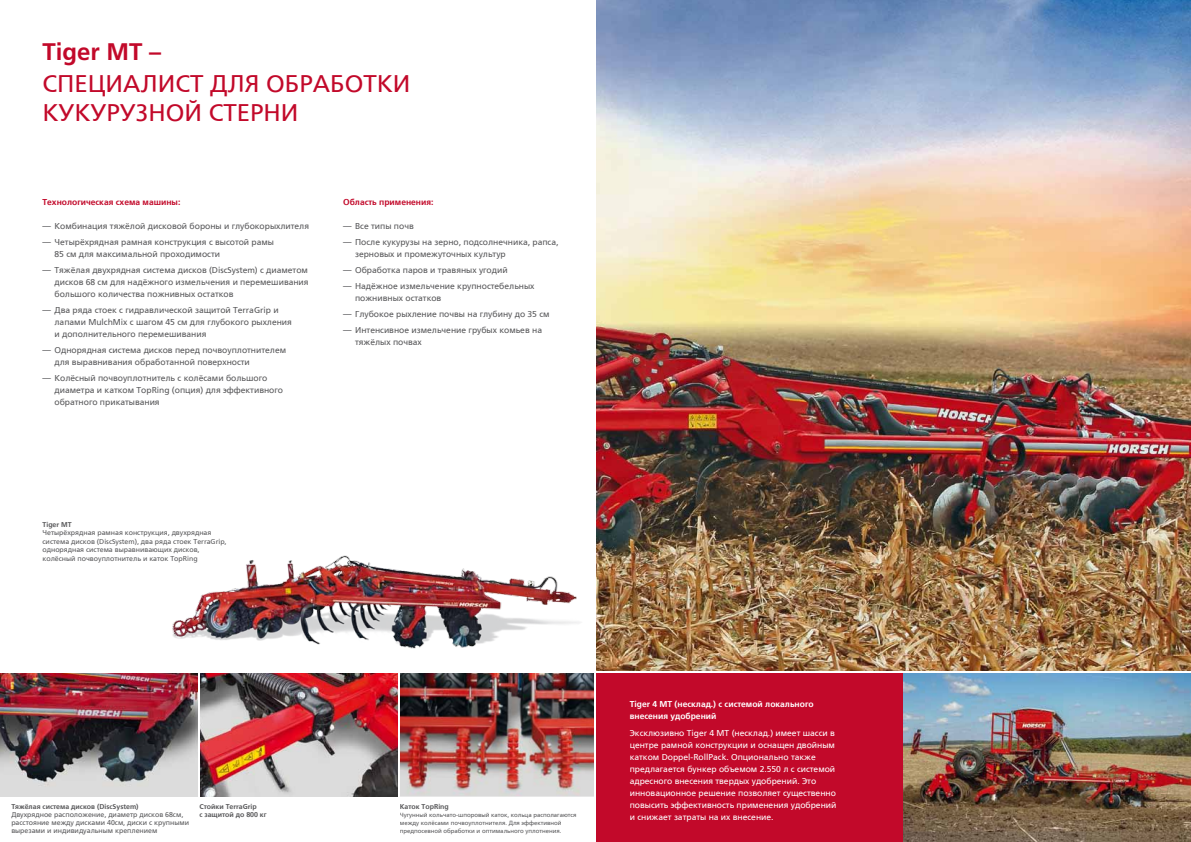
<style>
.page{position:relative;width:1191px;height:842px;background:#fff}
.page>*{position:absolute;margin:0;border:0;box-sizing:border-box;transform-origin:0 0}
.t1{font:24px/29px "Frutiger LTCYR";color:#c2092a}
.t2{font:700 24px "Frutiger LT Com";color:#c2092a}
.t3{font:8.5px/12px "Frutiger LTCYR";color:#58585a}
.t4{font:8.5px/12px "Frutiger LTCYR";color:#fff}
.t5{font:700 8.5px/12px "Frutiger LTCYR";color:#fff}
.t6{font:700 8.5px "Frutiger LTCYR";color:#c2092a}
.t7{font:7px/8.5px "Frutiger LTCYR";color:#58585a}
.t8{font:700 7px/8px "Frutiger LTCYR";color:#58585a}
.t9{font:6px/8px "Frutiger LTCYR";color:#58585a}
</style>
<div class="page">
<img style="left:596px;top:0;width:595px;height:671px">
<img style="left:0;top:673px;width:594px;height:124px">
<div style="left:595px;top:672px;width:596px;height:170px;background:#c2092a"></div>
<hr style="left:198px;top:671px;width:1px;height:129px;background:#fff">
<hr style="left:398px;top:669px;width:2px;height:173px;background:#fff">
<img style="left:903px;top:672px;width:288px;height:170px">
<img style="left:172px;top:555px;width:408px;height:94px">
<h1 class="t2" style="left:43px;top:37px;width:120px">Tiger MT –</h1>
<h1 class="t1" style="left:43px;top:69px;width:369px">специалист для обработки кукурузн ой стерн и</h1>
<p class="t6" style="left:43px;top:198px;width:139px">Технологическая схема машины:</p>
<p class="t3" style="left:43px;top:220px;width:268px">— комбинация тяжёлой дисковой бороны и глубокорыхлителя</p>
<p class="t3" style="left:55px;top:236px;width:221px;text-indent:-12px">— четырёхрядная рамная конструкция с высотой рамы<br>85 см для максимальной проходимости</p>
<p class="t3" style="left:55px;top:264px;width:256px;text-align:justify;text-indent:-12px">— тяжёлая двухрядная система дисков (DiscSystem) с диаметом дисков 68 см для надёжного измельчения и перемешивания большого количества пожнивных остатков</p>
<p class="t3" style="left:55px;top:304px;width:239px;text-indent:-12px">— два ряда стоек с гидравлической защитой TerraGrip и лапами MulchMix с шагом 45 см для глубокого рыхления и дополнительного перемешивания</p>
<p class="t3" style="left:55px;top:344px;width:233px;text-indent:-12px">— однорядная система дисков перед почвоуплотнителем для выравнивания обработанной поверхности</p>
<p class="t3" style="left:55px;top:372px;width:230px;text-indent:-12px">— колёсный почвоуплотнитель с колёсами большого диаметра и катком TopRing (опция) для эффективного обратного прикатывания</p>
<p class="t6" style="left:343px;top:198px;width:92px">Область применения:</p>
<p class="t3" style="left:343px;top:220px;width:72px">— все типы почв</p>
<p class="t3" style="left:355px;top:236px;width:205px;text-indent:-12px">— после кукурузы на зерно, подсолнечника, рапса, зерновых и промежуточных культур</p>
<p class="t3" style="left:343px;top:264px;width:166px">— обработка паров и травяных угодий</p>
<p class="t3" style="left:355px;top:280px;width:181px;text-indent:-12px">— н адёжное измельчение крупностебельных пожнивных остатков</p>
<p class="t3" style="left:343px;top:308px;width:208px">— глубокое рыхление почвы на глубину до 35 см</p>
<p class="t3" style="left:355px;top:324px;width:188px;text-indent:-12px">— интенсивное измельчение грубых комьев на тяжёлых почвах</p>
<p class="t8" style="left:43px;top:520px;width:31px">Tiger MT</p>
<p class="t7" style="left:43px;top:529px;width:185px">четырёхрядная рамная конструкция, двухрядная система дисков (DiscSystem), два ряда стоек TerraGrip, однорядная система выравнивающих дисков, колёсный почвоуплотнитель и каток TopRing</p>
<p class="t8" style="left:11px;top:803px;width:129px">Тяжёлая система дисков (DiscSystem)</p>
<p class="t7" style="left:11px;top:811px;width:179px;line-height:8px">Двухрядное расположение, диаметр дисков 68см, расстояние между дисками 40см, диски с крупными вырезами и индивидуальным креплением</p>
<p class="t8" style="left:199px;top:803px;width:69px">Стойки TerraGrip<br>с защитой до 800 кг</p>
<p class="t8" style="left:400px;top:803px;width:51px">Каток TopRing</p>
<p class="t9" style="left:400px;top:811px;width:178px">Чугунный кольчато-шпоровый каток, кольца располагаются между колёсами почвоуплотнителя. Для эффективной предпосевной обработки и оптимального уплотнения.</p>
<p class="t5" style="left:630px;top:698px;width:185px">Tiger 4 MT (несклад.) с системой локального внесения удобрений</p>
<p class="t4" style="left:630px;top:727px;width:208px">Эксклюзивно Tiger 4 MT (несклад.) имеет шасси в центре рамной конструкции и оснащен двойным катком Doppel-RollPack. Опционально также предлагается бункер объемом 2.550 л с системой адресного внесения твердых удобрений. Это инновационное решение позволяет существенно повысить эффективность применения удобрений и снижает затраты на их внесение.</p>
</div>
